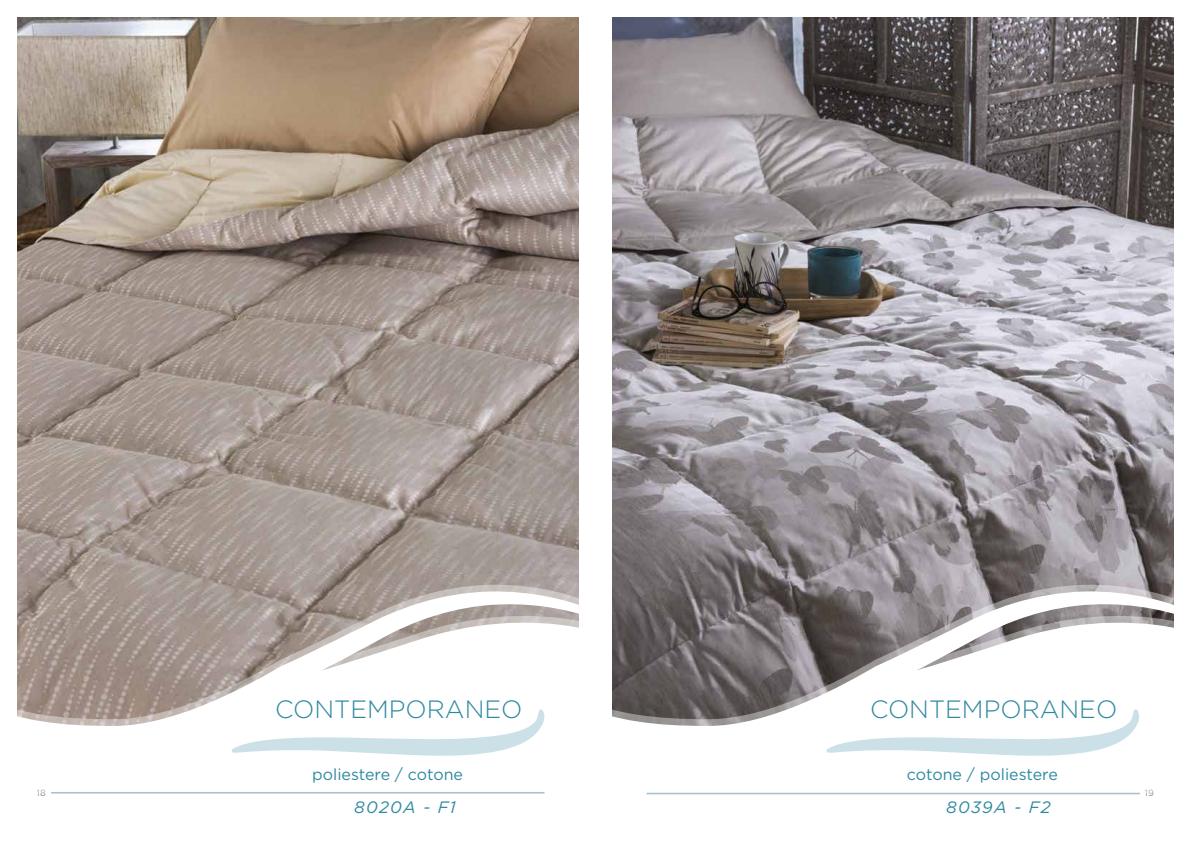
<style>
.page{position:relative;width:1191px;height:842px;background:#fff}
.page>*{position:absolute;margin:0;border:0;box-sizing:border-box;transform-origin:0 0}
.t1{font:300 25px "Gotham";color:#2e89a0}
.t2{font:italic 16.5px "Gotham";letter-spacing:.08em;color:#2e89a0}
.t3{font:16px "Gotham";color:#2e89a0}
.t4{font:9px "Gotham";color:#7c7e7f}
</style>
<div class="page">
<img style="left:612px;top:17px;width:562px;height:567px">
<svg style="left:612px;top:584px;width:562px;height:209px"></svg>
<svg style="left:612px;top:591px;width:562px;height:194px"></svg>
<svg style="left:826px;top:709px;width:314px;height:49px"></svg>
<img style="left:17px;top:17px;width:561px;height:567px">
<svg style="left:17px;top:584px;width:562px;height:209px"></svg>
<svg style="left:17px;top:591px;width:562px;height:194px"></svg>
<svg style="left:232px;top:709px;width:314px;height:49px"></svg>
<hr style="left:51px;top:792px;width:493px;height:1px;background:#a7c1ce">
<hr style="left:646px;top:793px;width:493px;height:1px;background:#a7c1ce">
<h1 class="t1" style="left:275px;top:696px;width:249px">CONTEMPORANEO</h1>
<h1 class="t1" style="left:870px;top:696px;width:249px">CONTEMPORANEO</h1>
<p class="t3" style="left:312px;top:766px;width:152px">poliestere / cotone</p>
<p class="t2" style="left:354px;top:798px;width:103px">8020A - F1</p>
<p class="t3" style="left:907px;top:766px;width:152px">cotone / poliestere</p>
<p class="t2" style="left:946px;top:798px;width:106px">8039A - F2</p>
<p class="t4" style="left:37px;top:788px;width:11px">18</p>
<p class="t4" style="left:1144px;top:788px;width:11px">19</p>
</div>
